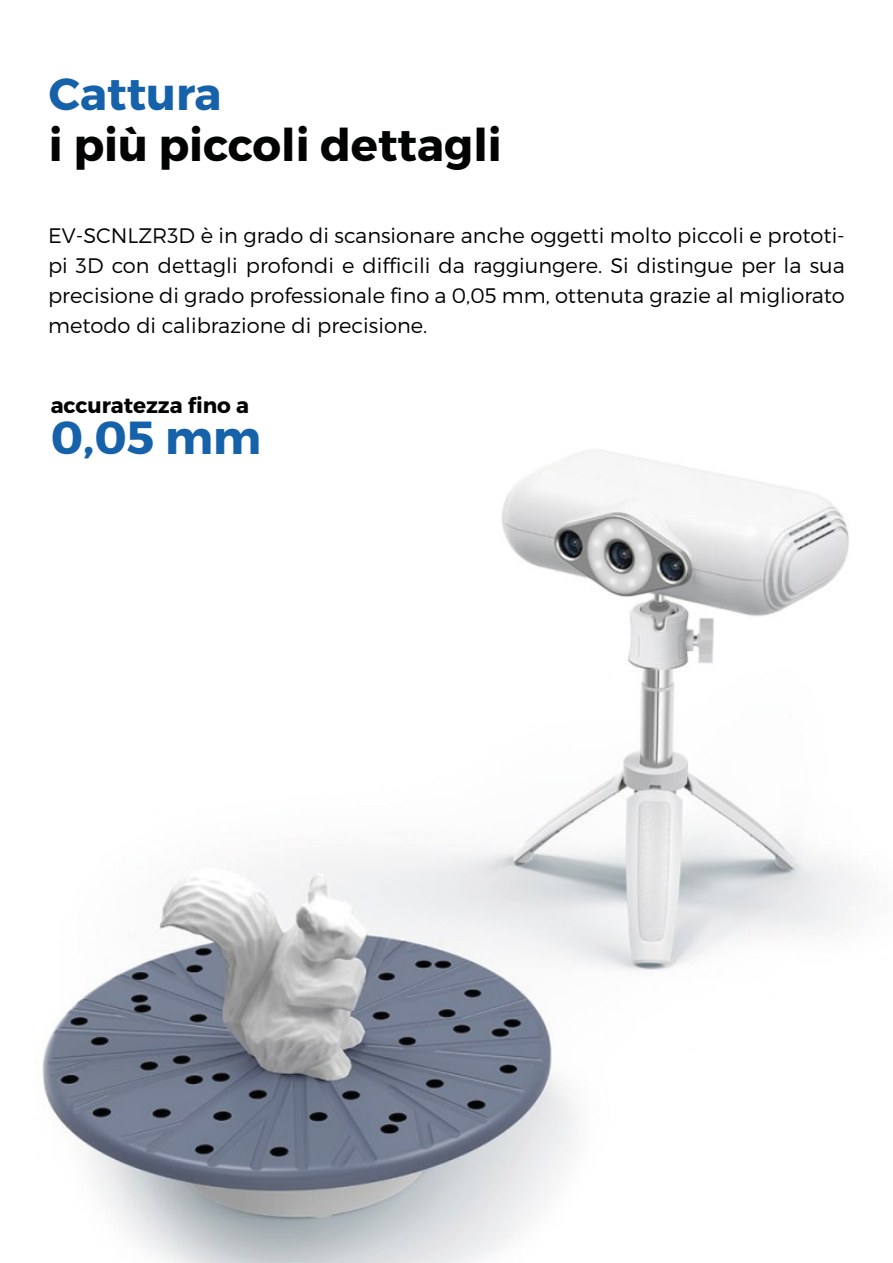
<style>
.page{position:relative;width:893px;height:1263px;background:#fff}
.page>*{position:absolute;margin:0;border:0;box-sizing:border-box;transform-origin:0 0}
.t1{font:700 46.35px "Montserrat";color:#1562ab}
.t2{font:700 45px "Montserrat";color:#020303}
.t3{font:700 45px "Montserrat";color:#1562ab}
.t4{font:700 21.6px "Montserrat";color:#020303}
.t5{font:300 21px/30px "Montserrat";color:#020303;text-align:justify}
</style>
<div class="page">
<img style="left:42px;top:450px;width:819px;height:813px">
<h2 class="t3" style="left:49px;top:66px;width:174px">Cattura</h2>
<h2 class="t2" style="left:49px;top:117px;width:454px">i più piccoli dettagli</h2>
<p class="t5" style="left:48px;top:220px;width:798px">EV-SCNLZR3D è in grado di scansionare anche oggetti molto piccoli e prototi&shy;pi 3D con dettagli profondi e difficili da raggiungere. Si distingue per la sua precisione di grado professionale fino a 0,05 mm, ottenuta grazie al migliorato metodo di calibrazione di precisione.</p>
<p class="t4" style="left:51px;top:392px;width:200px">accuratezza fino a</p>
<h1 class="t1" style="left:51px;top:409px;width:212px">0,05 mm</h1>
</div>
